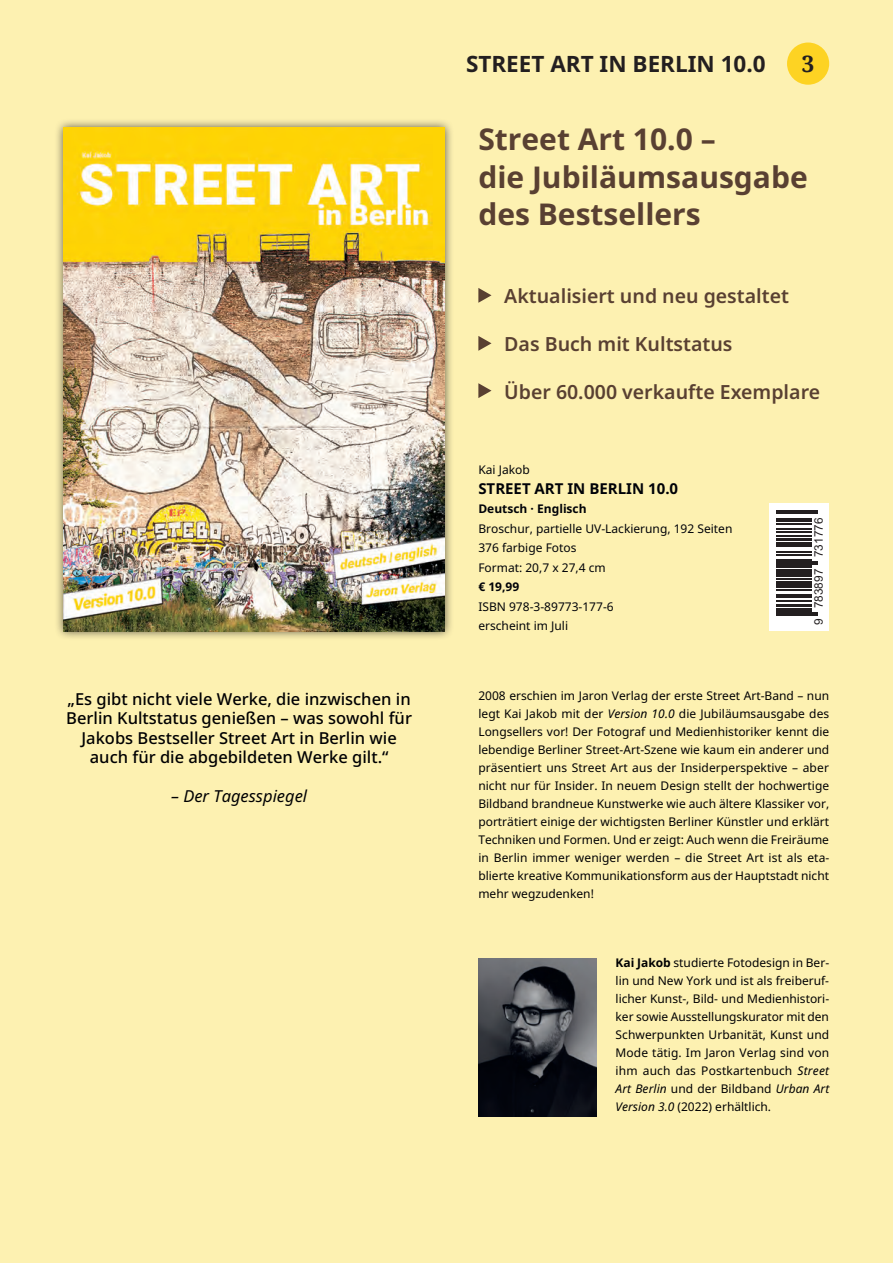
<style>
.page{position:relative;width:893px;height:1263px;background:#fdf1b1}
.page>*{position:absolute;margin:0;border:0;box-sizing:border-box;transform-origin:0 0}
.t1{font:700 30px/37.5px "Noto Sans";color:#594032}
.t2{font:700 22.5px "Noto Sans";color:#231f20}
.t3{font:700 22.5px "Noto Serif";color:#231f20}
.t4{font:600 19.5px "Noto Sans";color:#594032}
.t5{font:500 16.5px/19.5px "Noto Sans";color:#000002;text-align:center}
.t6{font:italic 16.5px "Noto Sans";color:#000002}
.t7{font:700 15px "Noto Sans";color:#000208}
.t8{font:12px/18px "Noto Sans";color:#000002;text-align:justify}
.t9{font:12px/19.5px "Noto Sans";color:#000208}
.t10{font:700 12px "Noto Sans";color:#000208}
.t11{font:11.85px "Arial";color:#231f20}
.s1{font-style:italic}
.s2{font-weight:700}
</style>
<div class="page">
<div style="left:787px;top:43px;width:42px;height:42px;background:#fdd323;border-radius:50%"></div>
<div style="left:54px;top:118px;width:400px;height:523px;background:#231f20;opacity:.75"></div>
<img style="left:64px;top:128px;width:380px;height:503px">
<svg style="left:770px;top:503px;width:59px;height:127px;background:#d9d9d9"></svg>
<hr style="left:777px;top:615px;width:41px;height:1px;background:#231f20">
<hr style="left:777px;top:612px;width:41px;height:1px;background:#231f20">
<hr style="left:777px;top:608px;width:35px;height:3px;background:#231f20">
<hr style="left:777px;top:605px;width:35px;height:2px;background:#231f20">
<hr style="left:777px;top:600px;width:35px;height:1px;background:#231f20">
<hr style="left:777px;top:597px;width:35px;height:1px;background:#231f20">
<hr style="left:777px;top:595px;width:35px;height:1px;background:#231f20">
<hr style="left:777px;top:589px;width:35px;height:1px;background:#231f20">
<hr style="left:777px;top:586px;width:35px;height:2px;background:#231f20">
<hr style="left:777px;top:581px;width:35px;height:4px;background:#231f20">
<hr style="left:777px;top:578px;width:35px;height:1px;background:#231f20">
<hr style="left:777px;top:573px;width:35px;height:4px;background:#231f20">
<hr style="left:777px;top:569px;width:35px;height:3px;background:#231f20">
<hr style="left:777px;top:566px;width:35px;height:2px;background:#231f20">
<hr style="left:777px;top:563px;width:41px;height:2px;background:#231f20">
<hr style="left:777px;top:561px;width:41px;height:1px;background:#231f20">
<hr style="left:777px;top:559px;width:35px;height:1px;background:#231f20">
<hr style="left:777px;top:555px;width:35px;height:1px;background:#231f20">
<hr style="left:777px;top:551px;width:35px;height:1px;background:#231f20">
<hr style="left:777px;top:546px;width:35px;height:1px;background:#231f20">
<hr style="left:777px;top:542px;width:35px;height:3px;background:#231f20">
<hr style="left:777px;top:538px;width:35px;height:2px;background:#231f20">
<hr style="left:777px;top:536px;width:35px;height:1px;background:#231f20">
<hr style="left:777px;top:531px;width:35px;height:1px;background:#231f20">
<hr style="left:777px;top:528px;width:35px;height:1px;background:#231f20">
<hr style="left:777px;top:524px;width:35px;height:1px;background:#231f20">
<hr style="left:777px;top:520px;width:35px;height:1px;background:#231f20">
<hr style="left:777px;top:518px;width:35px;height:1px;background:#231f20">
<hr style="left:777px;top:512px;width:41px;height:2px;background:#231f20">
<hr style="left:777px;top:510px;width:41px;height:1px;background:#231f20">
<img style="left:478px;top:958px;width:118px;height:158px">
<svg style="left:478px;top:288px;width:13px;height:15px"></svg>
<svg style="left:478px;top:336px;width:13px;height:15px"></svg>
<svg style="left:478px;top:383px;width:13px;height:15px"></svg>
<h3 class="t5" style="left:66px;top:689px;width:347px">„Es gibt nicht viele Werke, die inzwischen in Berlin Kultstatus genießen – was sowohl für Jakobs Bestseller Street Art in Berlin wie auch für die abgebildeten Werke gilt.“</h3>
<h3 class="t6" style="left:171px;top:784px;width:138px">– Der Tagesspiegel</h3>
<h2 class="t2" style="left:466px;top:51px;width:301px">STREET ART IN BERLIN 10.0</h2>
<h2 class="t3" style="left:802px;top:48px;width:14px">3</h2>
<h1 class="t1" style="left:478px;top:121px;width:331px">Street Art 10.0 –<br>die Jubiläumsausgabe des Bestsellers</h1>
<h3 class="t4" style="left:504px;top:284px;width:286px">Aktualisiert und neu gestaltet</h3>
<h3 class="t4" style="left:504px;top:332px;width:230px">Das Buch mit Kultstatus</h3>
<h3 class="t4" style="left:504px;top:380px;width:317px">Über 60.000 verkaufte Exemplare</h3>
<p class="t9" style="left:478px;top:460px;width:53px">Kai Jakob</p>
<p class="t7" style="left:478px;top:480px;width:201px">STREET ART IN BERLIN 10.0</p>
<p class="t10" style="left:478px;top:502px;width:110px">Deutsch · Englisch</p>
<p class="t9" style="left:478px;top:519px;width:256px">Broschur, partielle UV-Lackierung, 192 Seiten<br>376 farbige Fotos<br>Format: 20,7 x 27,4 cm</p>
<p class="t10" style="left:478px;top:580px;width:42px">€ 19,99</p>
<p class="t9" style="left:478px;top:597px;width:137px">ISBN 978-3-89773-177-6 erscheint im Juli</p>
<p class="t11" style="left:811px;top:625px;width:109px;rotate:-90deg">9 783897 731776</p>
<p class="t8" style="left:478px;top:687px;width:353px">2008 erschien im Jaron Verlag der erste Street Art-Band – nun legt Kai Jakob mit der <span class="s1">Version 10.0</span> die Jubiläumsausgabe des Longsellers vor! Der Fotograf und Medienhistoriker kennt die lebendige Berliner Street-Art-Szene wie kaum ein anderer und präsentiert uns Street Art aus der Insiderperspektive – aber nicht nur für Insider. In neuem Design stellt der hochwertige Bildband brandneue Kunstwerke wie auch ältere Klassiker vor, porträtiert einige der wichtigsten Berliner Künstler und erklärt Techniken und Formen. Und er zeigt: Auch wenn die Freiräume in Berlin immer weniger werden – die Street Art ist als eta&shy;blierte kreative Kommunikationsform aus der Hauptstadt nicht mehr wegzudenken!</p>
<p class="t8" style="left:616px;top:954px;width:215px"><span class="s2">Kai Jakob</span> studierte Fotodesign in Ber&shy;lin und New York und ist als freiberuf&shy;licher Kunst-, Bild- und Medienhistori&shy;ker sowie Ausstellungskurator mit den Schwerpunkten Urbanität, Kunst und Mode tätig. Im Jaron Verlag sind von ihm auch das Postkartenbuch <span class="s1">Street Art Berlin</span> und der Bildband <span class="s1">Urban Art Version 3.0</span> (2022) erhältlich.</p>
</div>
